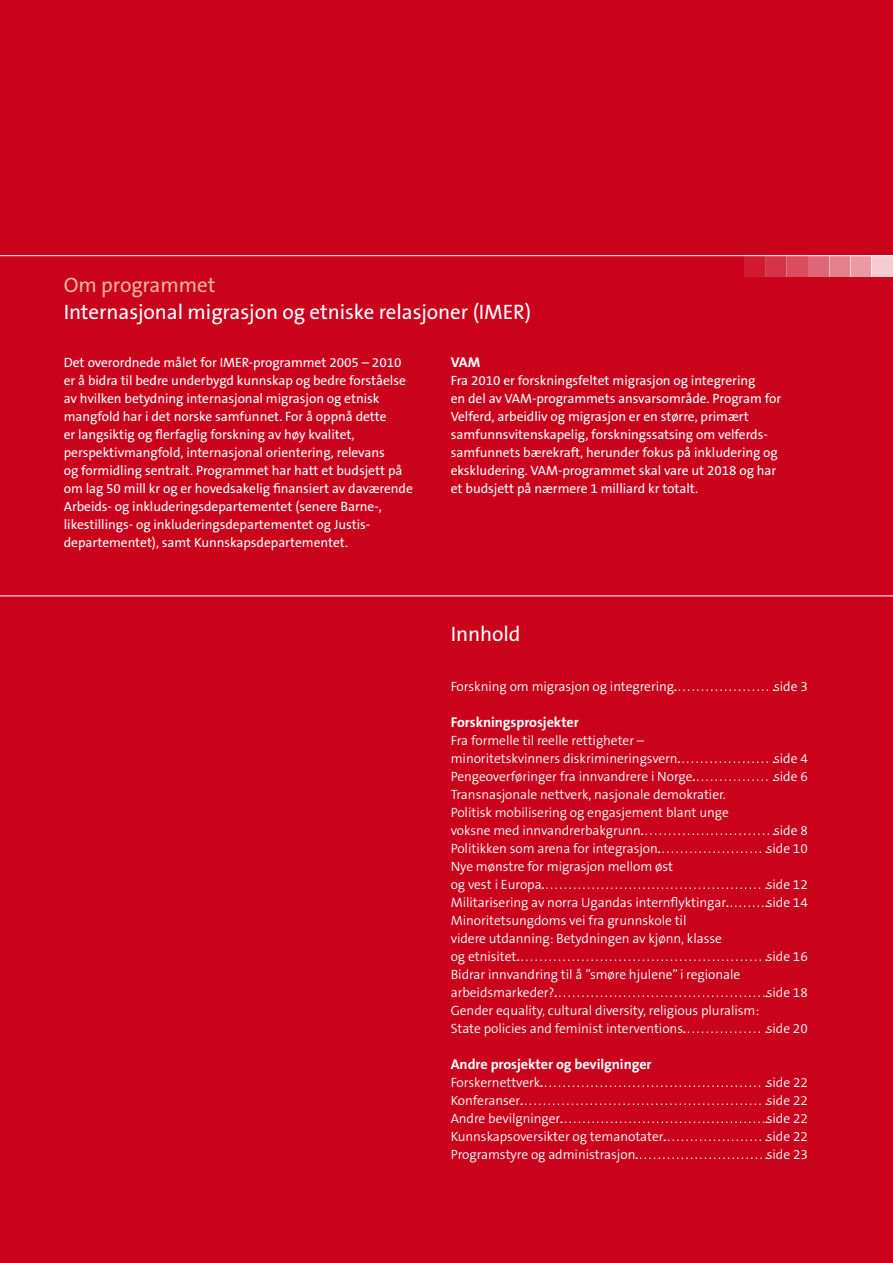
<style>
.page{position:relative;width:893px;height:1263px;background:#cb021b}
.page>*{position:absolute;margin:0;border:0;box-sizing:border-box;transform-origin:0 0}
.t1{font:21px "The Sans B5 Plain";letter-spacing:-.005em;color:#fff}
.t2{font:21px "The Sans B5 Plain";letter-spacing:-.005em;color:#edb59d}
.t3{font:700 14.25px "The Sans B7";letter-spacing:-.005em;color:#fff}
.t4{font:13.5px/18px "The Sans B5 Plain";letter-spacing:-.005em;color:#fff}
.t5{font:300 13.5px/18px "The Sans B4";letter-spacing:-.005em;color:#fff}
</style>
<div class="page">
<hr style="left:0;top:255px;width:893px;height:1px;background:#fff">
<hr style="left:0;top:595px;width:893px;height:1px;background:#fff">
<svg style="left:675px;top:689px;width:99px;height:2px"></svg>
<svg style="left:678px;top:761px;width:96px;height:2px"></svg>
<svg style="left:693px;top:779px;width:81px;height:2px"></svg>
<svg style="left:642px;top:833px;width:132px;height:2px"></svg>
<svg style="left:659px;top:851px;width:108px;height:2px"></svg>
<svg style="left:542px;top:887px;width:225px;height:2px"></svg>
<svg style="left:727px;top:905px;width:40px;height:2px"></svg>
<svg style="left:518px;top:959px;width:249px;height:2px"></svg>
<svg style="left:555px;top:995px;width:212px;height:2px"></svg>
<svg style="left:684px;top:1031px;width:83px;height:2px"></svg>
<svg style="left:541px;top:1085px;width:226px;height:2px"></svg>
<svg style="left:521px;top:1103px;width:246px;height:2px"></svg>
<svg style="left:561px;top:1121px;width:206px;height:2px"></svg>
<svg style="left:664px;top:1139px;width:103px;height:2px"></svg>
<svg style="left:636px;top:1157px;width:131px;height:2px"></svg>
<div style="left:872px;top:255px;width:21px;height:21px;background:#f4ccd1"></div>
<div style="left:850px;top:255px;width:22px;height:21px;background:#ea99a3"></div>
<div style="left:829px;top:255px;width:21px;height:21px;background:#e4808c"></div>
<div style="left:808px;top:255px;width:21px;height:21px;background:#df6675"></div>
<div style="left:787px;top:255px;width:21px;height:21px;background:#da4d5e"></div>
<div style="left:765px;top:255px;width:22px;height:21px;background:#d53347"></div>
<div style="left:744px;top:255px;width:21px;height:21px;background:#d01a31"></div>
<h1 class="t2" style="left:64px;top:274px;width:153px">Om programmet</h1>
<h1 class="t1" style="left:64px;top:301px;width:469px">Internasjonal migrasjon og etniske relasjoner (IMER)</h1>
<p class="t4" style="left:64px;top:353px;width:351px">Det overordnede målet for IMER-programmet 2005 – 2010 er å bidra til bedre underbygd kunnskap og bedre forståelse av hvilken betydning internasjonal migrasjon og etnisk mangfold har i det norske samfunnet. For å oppnå dette<br>er langsiktig og flerfaglig forskning av høy kvalitet, perspektivmangfold, internasjonal orientering, relevans<br>og formidling sentralt. Programmet har hatt et budsjett på om lag 50 mill kr og er hovedsakelig finansiert av daværende Arbeids- og inkluderingsdepartementet (senere Barne-, likestillings- og inkluderingsdepartementet og Justis&shy;departementet), samt Kunnskapsdepartementet.</p>
<p class="t3" style="left:451px;top:354px;width:31px">VAM</p>
<p class="t4" style="left:451px;top:371px;width:332px">Fra 2010 er forskningsfeltet migrasjon og integrering<br>en del av VAM-programmets ansvarsområde. Program for Velferd, arbeidliv og migrasjon er en større, primært samfunnsvitenskapelig, forskningssatsing om velferds&shy;samfunnets bærekraft, herunder fokus på inkludering og ekskludering. VAM-programmet skal vare ut 2018 og har et budsjett på nærmere 1 milliard kr totalt.</p>
<h1 class="t1" style="left:451px;top:623px;width:71px">Innhold</h1>
<p class="t5" style="left:451px;top:677px;width:225px">Forskning om migrasjon og integrering</p>
<p class="t5" style="left:774px;top:677px;width:35px">side 3</p>
<p class="t3" style="left:451px;top:714px;width:130px">Forskningsprosjekter</p>
<p class="t5" style="left:451px;top:731px;width:229px">Fra formelle til reelle rettigheter – minoritetskvinners diskrimineringsvern</p>
<p class="t5" style="left:774px;top:749px;width:35px">side 4</p>
<p class="t5" style="left:451px;top:767px;width:243px">Pengeoverføringer fra innvandrere i Norge</p>
<p class="t5" style="left:774px;top:767px;width:35px">side 6</p>
<p class="t5" style="left:451px;top:785px;width:280px">Transnasjonale nettverk, nasjonale demokratier.<br>Politisk mobilisering og engasjement blant unge voksne med innvandrerbakgrunn</p>
<p class="t5" style="left:774px;top:821px;width:35px">side 8</p>
<p class="t5" style="left:451px;top:839px;width:209px">Politikken som arena for integrasjon</p>
<p class="t5" style="left:767px;top:839px;width:42px">side 10</p>
<p class="t5" style="left:451px;top:857px;width:224px">Nye mønstre for migrasjon mellom øst og vest i Europa</p>
<p class="t5" style="left:767px;top:875px;width:42px">side 12</p>
<p class="t5" style="left:451px;top:893px;width:277px">Militarisering av norra Ugandas internflyktingar</p>
<p class="t5" style="left:767px;top:893px;width:42px">side 14</p>
<p class="t5" style="left:451px;top:911px;width:273px">Minoritetsungdoms vei fra grunnskole til videre utdanning: Betydningen av kjønn, klasse og etnisitet</p>
<p class="t5" style="left:767px;top:947px;width:42px">side 16</p>
<p class="t5" style="left:451px;top:965px;width:291px">Bidrar innvandring til å ”smøre hjulene” i regionale arbeidsmarkeder?</p>
<p class="t5" style="left:451px;top:1001px;width:310px">Gender equality, cultural diversity, religious pluralism:<br>State policies and feminist interventions</p>
<p class="t5" style="left:767px;top:983px;width:42px">side 18</p>
<p class="t5" style="left:767px;top:1019px;width:42px">side 20</p>
<p class="t3" style="left:451px;top:1056px;width:202px">Andre prosjekter og bevilgninger</p>
<p class="t5" style="left:451px;top:1073px;width:91px">Forskernettverk</p>
<p class="t5" style="left:767px;top:1073px;width:42px">side 22</p>
<p class="t5" style="left:451px;top:1091px;width:71px">Konferanser</p>
<p class="t5" style="left:767px;top:1091px;width:42px">side 22</p>
<p class="t5" style="left:451px;top:1109px;width:111px">Andre bevilgninger</p>
<p class="t5" style="left:767px;top:1109px;width:42px">side 22</p>
<p class="t5" style="left:451px;top:1127px;width:214px">Kunnskapsoversikter og temanotater</p>
<p class="t5" style="left:767px;top:1127px;width:42px">side 22</p>
<p class="t5" style="left:451px;top:1145px;width:186px">Programstyre og administrasjon</p>
<p class="t5" style="left:767px;top:1145px;width:42px">side 23</p>
</div>
